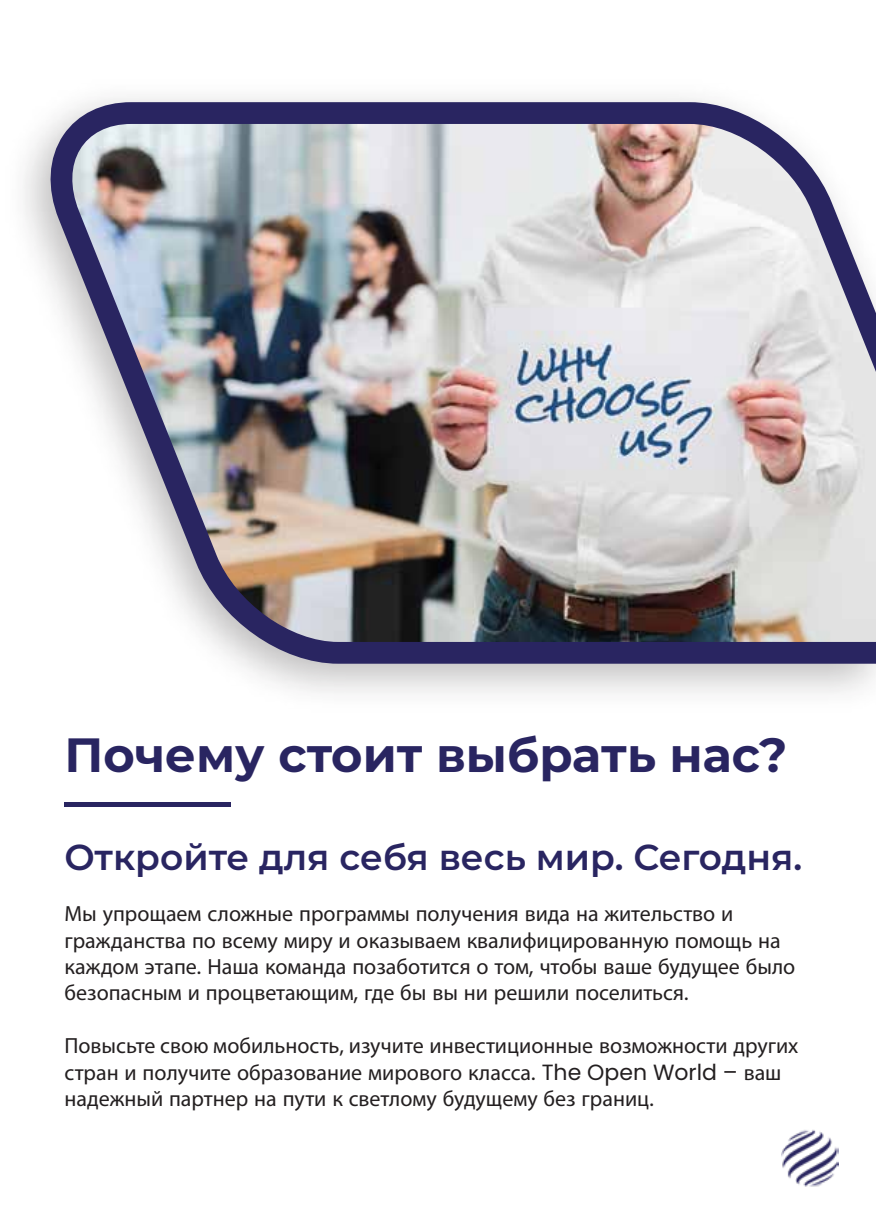
<style>
.page{position:relative;width:876px;height:1225px;background:#fff}
.page>*{position:absolute;margin:0;border:0;box-sizing:border-box;transform-origin:0 0}
.t1{font:700 48px "Montserrat";color:#292561}
.t2{font:600 36px "Montserrat";color:#292561}
.t3{font:22px/26.4px "Myriad Pro";color:#231f20}
.s1{font-family:"Poppins"}
</style>
<div class="page">
<div style="left:64px;top:802px;width:167px;height:5px;background:#292561"></div>
<img style="left:23px;top:97px;width:853px;height:596px">
<svg style="left:46px;top:102px;width:830px;height:561px;fill:#292561"></svg>
<img style="left:781px;top:1130px;width:58px;height:57px">
<img style="left:70px;top:124px;width:806px;height:518px">
<h1 class="t1" style="left:64px;top:722px;width:724px">Почему стоит выбрать нас?</h1>
<h2 class="t2" style="left:64px;top:833px;width:739px">Откройте для себя весь мир. Сегодня.</h2>
<p class="t3" style="left:64px;top:900px;width:732px">Мы упрощаем сложные программы получения вида на жительство и гражданства по всему миру и оказываем квалифицированную помощь на каждом этапе<span class="s1">.</span> Наша команда позаботится о том<span class="s1">,</span> чтобы ваше будущее было безопасным и процветающим<span class="s1">,</span> где бы вы ни решили поселиться<span class="s1">.</span></p>
<p class="t3" style="left:64px;top:1032px;width:735px">Повысьте свою мобильность, изучите инвестиционные возможности других стран и получите образование мирового класса<span class="s1">. The Open World –</span> ваш надежный партнер на пути к светлому будущему без границ<span class="s1">.</span></p>
</div>
